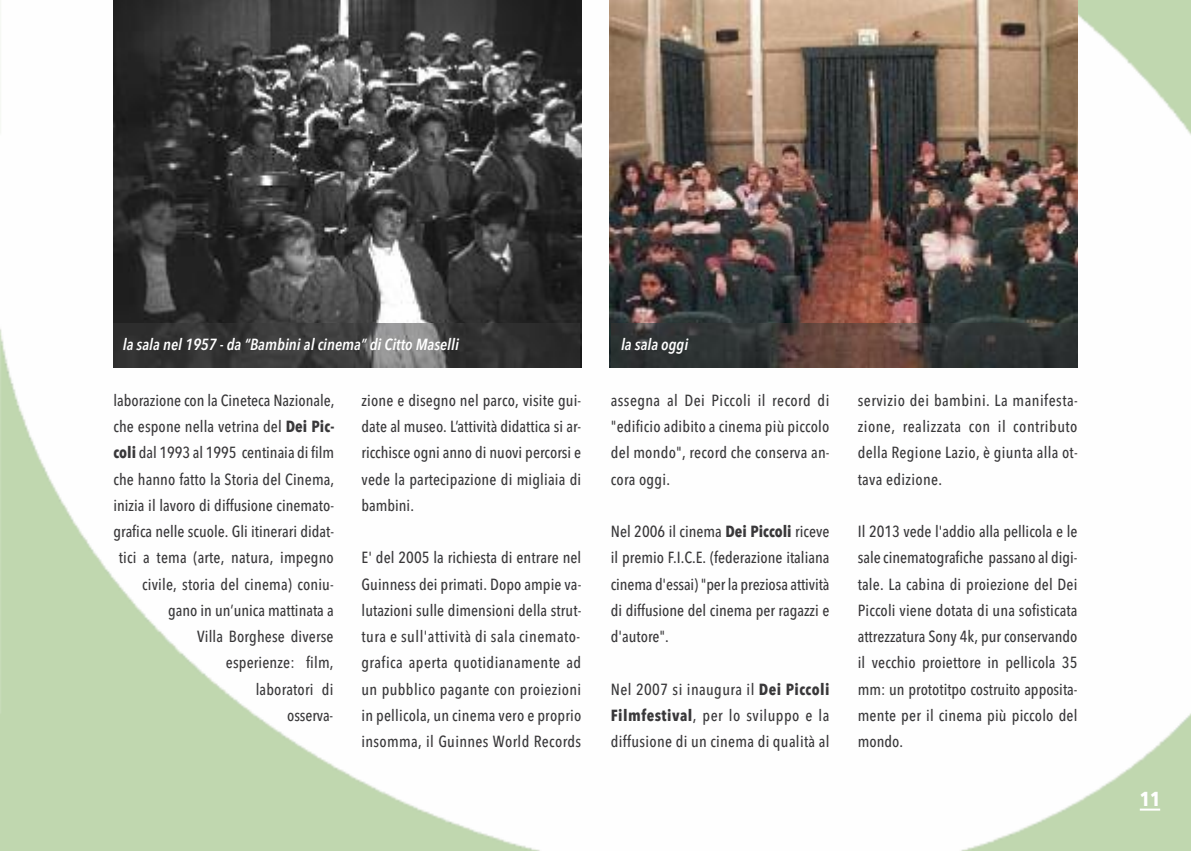
<style>
.page{position:relative;width:1191px;height:851px;background:#fff}
.page>*{position:absolute;margin:0;border:0;box-sizing:border-box;transform-origin:0 0}
.t1{font:700 20px "Avenir Next Condensed";color:#fff}
.t2{font:500 16px/26.2px "Avenir Next Condensed";letter-spacing:.01em;color:#39383a;text-align:justify}
.t3{font:italic 600 16px "Avenir Next Condensed";color:#fff}
.s1{font-weight:700}
</style>
<div class="page">
<img style="left:0;top:0;width:1191px;height:850px">
<hr style="left:1139px;top:808px;width:21px;height:2px;background:#fff">
<img style="left:609px;top:0;width:468px;height:367px">
<img style="left:113px;top:0;width:468px;height:367px">
<hr style="left:113px;top:367px;width:466px;height:1px;background:#9c9c9c">
<img style="left:113px;top:324px;width:466px;height:43px">
<img style="left:611px;top:324px;width:466px;height:43px">
<p class="t3" style="left:123px;top:334px;width:338px">la sala nel 1957 - da “Bambini al cinema” di Citto Maselli</p>
<p class="t3" style="left:621px;top:334px;width:69px">la sala oggi</p>
<p class="t2" style="left:113px;top:387px;width:222px;text-align:right">laborazione con la Cineteca Nazionale, che espone nella vetrina del <span class="s1">Dei Pic&shy;coli</span> dal 1993 al 1995 centinaia di film che hanno fatto la Storia del Cinema, inizia il lavoro di diffusione cinemato&shy;grafica nelle scuole. Gli itinerari didat&shy;tici a tema (arte, natura, impegno civile, storia del cinema) coniu&shy;gano in un’unica mattinata a<br>Villa Borghese diverse<br>esperienze: film,<br>laboratori di<br>osserva-</p>
<p class="t2" style="left:361px;top:387px;width:221px">zione e disegno nel parco, visite gui&shy;date al museo. L’attività didattica si ar&shy;ricchisce ogni anno di nuovi percorsi e vede la partecipazione di migliaia di bambini.</p>
<p class="t2" style="left:361px;top:544px;width:221px">E' del 2005 la richiesta di entrare nel Guinness dei primati. Dopo ampie va&shy;lutazioni sulle dimensioni della strut&shy;tura e sull'attività di sala cinemato&shy;grafica aperta quotidianamente ad un pubblico pagante con proiezioni in pellicola, un cinema vero e proprio insomma, il Guinnes World Records</p>
<p class="t2" style="left:611px;top:387px;width:220px">assegna al Dei Piccoli il record di "edificio adibito a cinema più piccolo del mondo", record che conserva an&shy;cora oggi.</p>
<p class="t2" style="left:611px;top:518px;width:220px">Nel 2006 il cinema <span class="s1">Dei Piccoli</span> riceve il premio F.I.C.E. (federazione italiana cinema d'essai) "per la preziosa attività di diffusione del cinema per ragazzi e d'autore".</p>
<p class="t2" style="left:611px;top:675px;width:220px">Nel 2007 si inaugura il <span class="s1">Dei Piccoli Filmfestival</span>, per lo sviluppo e la diffusione di un cinema di qualità al</p>
<p class="t2" style="left:857px;top:387px;width:222px">servizio dei bambini. La manifesta&shy;zione, realizzata con il contributo della Regione Lazio, è giunta alla ot&shy;tava edizione.</p>
<p class="t2" style="left:857px;top:518px;width:221px">Il 2013 vede l'addio alla pellicola e le sale cinematografiche passano al digi&shy;tale. La cabina di proiezione del Dei Piccoli viene dotata di una sofisticata attrezzatura Sony 4k, pur conservando il vecchio proiettore in pellicola 35 mm: un prototitpo costruito apposita&shy;mente per il cinema più piccolo del mondo.</p>
<p class="t1" style="left:1139px;top:786px;width:22px">11</p>
</div>
